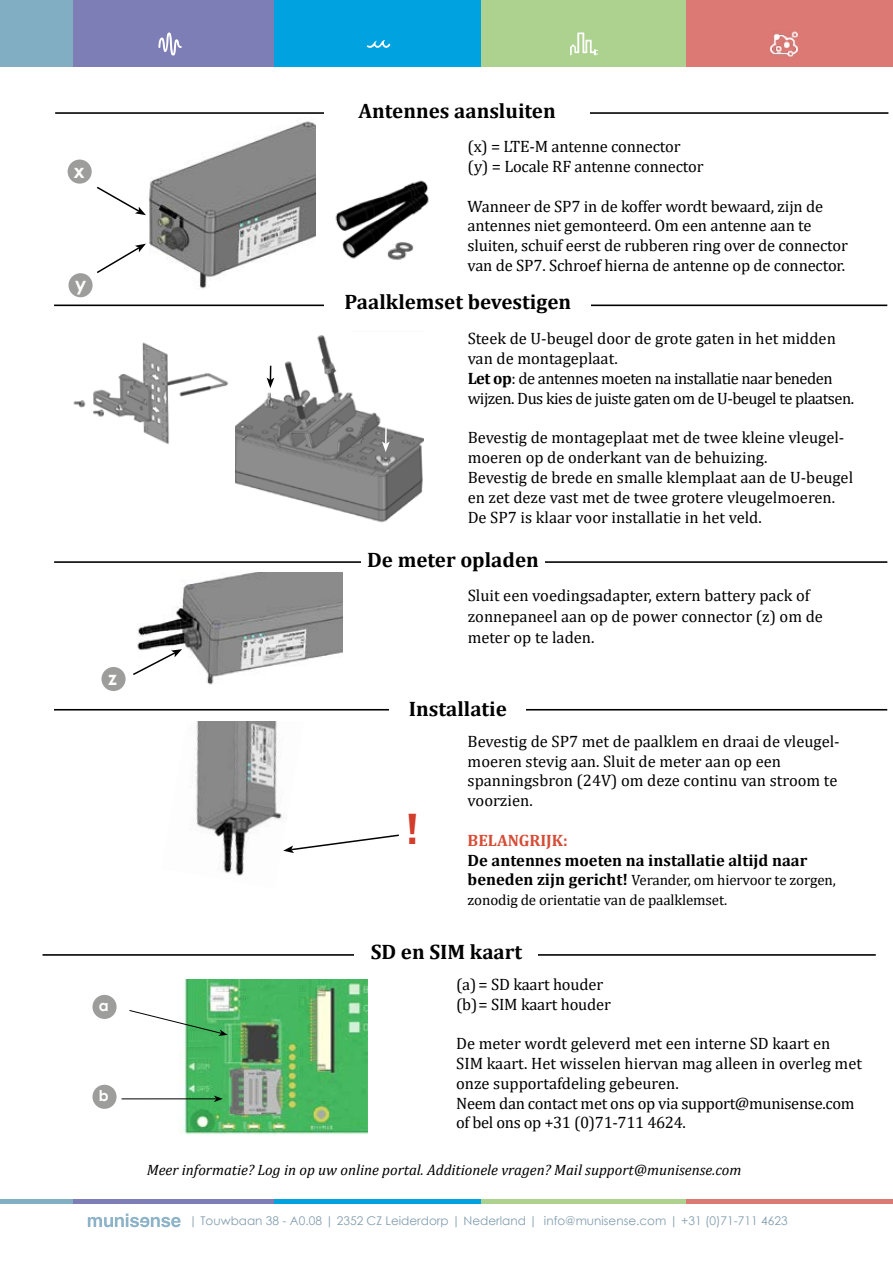
<style>
.page{position:relative;width:893px;height:1263px;background:#fff}
.page>*{position:absolute;margin:0;border:0;box-sizing:border-box;transform-origin:0 0}
.t1{font:700 45px "Cambria";color:#d33d2c}
.t2{font:700 21px "Cambria";color:#000}
.t3{font:700 19.05px "Century Gothic";color:#fff}
.t4{font:16.5px/19.8px "Cambria";color:#000}
.t5{font:16.5px/19.8px "Cambria";letter-spacing:-.03em;color:#000}
.t6{font:700 16.5px "Cambria";color:#000}
.t7{font:700 16.5px "Cambria";color:#d64c36}
.t8{font:15px/19.8px "Cambria";letter-spacing:-.01em;color:#000}
.t9{font:italic 15px "Cambria";color:#000}
.t10{font:700 15px "Century Gothic";color:#fff}
.t11{font:12px "Century Gothic";color:#829eaf}
.s1{font-weight:700}
.s2{font-weight:700;font-size:16.5px}
</style>
<div class="page">
<hr style="left:43px;top:954px;width:833px;height:2px;background:#000">
<div style="left:355px;top:943px;width:183px;height:24px;background:#fff"></div>
<img style="left:179px;top:979px;width:189px;height:156px">
<svg style="left:129px;top:1010px;width:99px;height:26px"></svg>
<div style="left:92px;top:1085px;width:25px;height:24px;background:#9d9d9c;border-radius:50%"></div>
<div style="left:92px;top:995px;width:25px;height:24px;background:#9d9d9c;border-radius:50%"></div>
<hr style="left:122px;top:1098px;width:94px;height:1px;background:#000">
<svg style="left:214px;top:1095px;width:9px;height:7px"></svg>
<img style="left:144px;top:121px;width:172px;height:168px">
<img style="left:137px;top:573px;width:206px;height:112px">
<hr style="left:55px;top:112px;width:833px;height:2px;background:#000">
<svg style="left:97px;top:185px;width:49px;height:30px"></svg>
<svg style="left:97px;top:244px;width:49px;height:31px"></svg>
<div style="left:68px;top:160px;width:24px;height:24px;background:#9d9d9c;border-radius:50%"></div>
<div style="left:69px;top:273px;width:24px;height:24px;background:#9d9d9c;border-radius:50%"></div>
<img style="left:335px;top:180px;width:94px;height:80px">
<svg style="left:133px;top:649px;width:49px;height:27px"></svg>
<div style="left:101px;top:667px;width:25px;height:24px;background:#9d9d9c;border-radius:50%"></div>
<img style="left:196px;top:721px;width:87px;height:155px">
<img style="left:236px;top:335px;width:187px;height:188px">
<img style="left:73px;top:342px;width:156px;height:102px">
<hr style="left:385px;top:421px;width:2px;height:23px;background:#fff">
<svg style="left:382px;top:441px;width:8px;height:11px"></svg>
<svg style="left:267px;top:366px;width:7px;height:22px"></svg>
<hr style="left:54px;top:561px;width:833px;height:2px;background:#000">
<div style="left:361px;top:550px;width:184px;height:25px;background:#fff"></div>
<hr style="left:54px;top:304px;width:833px;height:2px;background:#000">
<div style="left:324px;top:292px;width:267px;height:25px;background:#fff"></div>
<div style="left:324px;top:101px;width:266px;height:25px;background:#fff"></div>
<hr style="left:54px;top:709px;width:833px;height:1px;background:#000">
<div style="left:389px;top:700px;width:137px;height:27px;background:#fff"></div>
<svg style="left:283px;top:834px;width:116px;height:19px"></svg>
<svg style="left:277px;top:230px;width:7px;height:5px"></svg>
<svg style="left:269px;top:644px;width:7px;height:4px"></svg>
<svg style="left:260px;top:752px;width:3px;height:5px"></svg>
<svg style="left:88px;top:1213px;width:93px;height:14px"></svg>
<div style="left:66px;top:1199px;width:208px;height:5px;background:#7e7eb6"></div>
<div style="left:274px;top:1199px;width:208px;height:5px;background:#00a2df"></div>
<div style="left:482px;top:1199px;width:205px;height:5px;background:#add290"></div>
<div style="left:687px;top:1199px;width:206px;height:5px;background:#dd7975"></div>
<div style="left:0;top:1199px;width:72px;height:5px;background:#82aec4"></div>
<div style="left:66px;top:0;width:208px;height:67px;background:#7e7eb6"></div>
<div style="left:274px;top:0;width:208px;height:67px;background:#00a2df"></div>
<div style="left:482px;top:0;width:205px;height:67px;background:#add290"></div>
<div style="left:687px;top:0;width:206px;height:67px;background:#dd7975"></div>
<svg style="left:367px;top:40px;width:24px;height:8px"></svg>
<svg style="left:570px;top:32px;width:28px;height:23px"></svg>
<svg style="left:158px;top:32px;width:24px;height:24px"></svg>
<img style="left:770px;top:31px;width:27px;height:26px">
<div style="left:0;top:0;width:72px;height:67px;background:#82aec4"></div>
<p class="t3" style="left:74px;top:156px;width:12px">x</p>
<p class="t3" style="left:75px;top:270px;width:13px">y</p>
<p class="t3" style="left:108px;top:664px;width:10px">z</p>
<p class="t10" style="left:99px;top:994px;width:11px">a</p>
<p class="t10" style="left:99px;top:1084px;width:11px">b</p>
<p class="t2" style="left:358px;top:96px;width:199px">Antennes aansluiten</p>
<p class="t4" style="left:468px;top:137px;width:237px">(x) = LTE-M antenne connector (y) = Locale RF antenne connector</p>
<p class="t4" style="left:468px;top:196px;width:382px">Wanneer de SP7 in de koffer wordt bewaard, zijn de antennes niet gemonteerd. Om een antenne aan te sluiten, schuif eerst de rubberen ring over de connector van de SP7. Schroef hierna de antenne op de connector.</p>
<p class="t2" style="left:345px;top:287px;width:228px">Paalklemset bevestigen</p>
<p class="t5" style="left:468px;top:329px;width:388px">Steek de U-beugel door de grote gaten in het midden van de montageplaat.<br><span class="s1">Let op</span>: de antennes moeten na installatie naar beneden wijzen. Dus kies de juiste gaten om de U-beugel te plaatsen.</p>
<p class="t4" style="left:468px;top:428px;width:387px">Bevestig de montageplaat met de twee kleine vleugel&shy;moeren op de onderkant van de behuizing.<br>Bevestig de brede en smalle klemplaat aan de U-beugel en zet deze vast met de twee grotere vleugelmoeren.<br>De SP7 is klaar voor installatie in het veld.</p>
<p class="t2" style="left:367px;top:545px;width:173px">De meter opladen</p>
<p class="t4" style="left:468px;top:585px;width:357px;line-height:20.7px">Sluit een voedingsadapter, extern battery pack of zonnepaneel aan op de power connector (z) om de meter op te laden.</p>
<p class="t2" style="left:409px;top:694px;width:100px">Installatie</p>
<h1 class="t1" style="left:405px;top:797px;width:17px">!</h1>
<p class="t4" style="left:468px;top:731px;width:374px">Bevestig de SP7 met de paalklem en draai de vleugel&shy;moeren stevig aan. Sluit de meter aan op een spanningsbron (24V) om deze continu van stroom te voorzien.</p>
<p class="t7" style="left:468px;top:828px;width:102px">BELANGRIJK:</p>
<p class="t6" style="left:468px;top:848px;width:341px">De antennes moeten na installatie altijd naar</p>
<p class="t8" style="left:468px;top:870px;width:370px"><span class="s2">beneden zijn gericht!</span> Verander, om hiervoor te zorgen, zonodig de orientatie van de paalklemset.</p>
<p class="t2" style="left:371px;top:937px;width:153px">SD en SIM kaart</p>
<p class="t4" style="left:456px;top:974px;width:156px">(a)= SD kaart houder (b)= SIM kaart houder</p>
<p class="t4" style="left:456px;top:1033px;width:407px">De meter wordt geleverd met een interne SD kaart en<br>SIM kaart. Het wisselen hiervan mag alleen in overleg met onze supportafdeling gebeuren.<br>Neem dan contact met ons op via support@munisense.com of bel ons op +31 (0)71-711 4624.</p>
<p class="t9" style="left:147px;top:1159px;width:596px">Meer informatie? Log in op uw online portal. Additionele vragen? Mail support@munisense.com</p>
<p class="t11" style="left:189px;top:1212px;width:600px">| Touwbaan 38 - A0.08 | 2352 CZ Leiderdorp | Nederland | info@munisense.com | +31 (0)71-711 4623</p>
</div>
